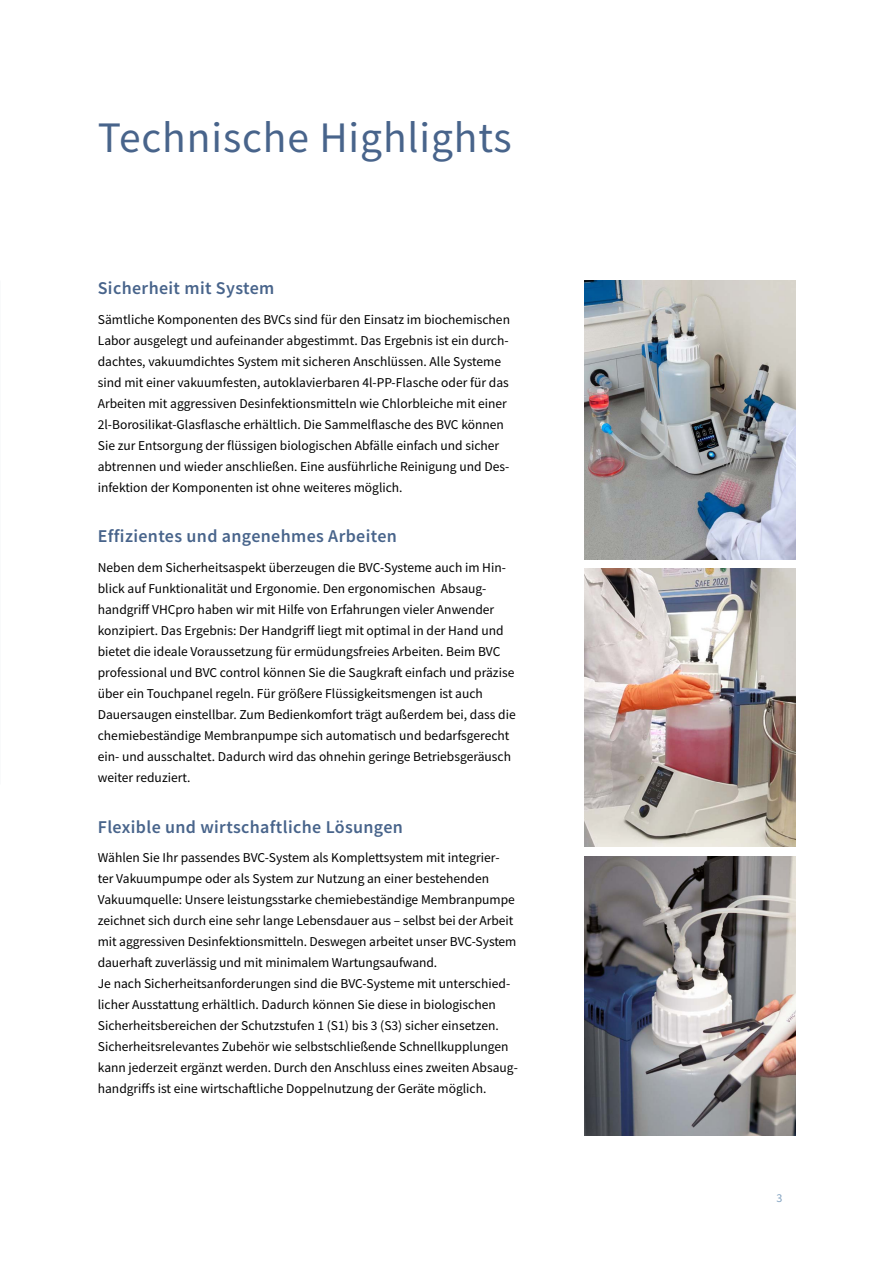
<style>
.page{position:relative;width:893px;height:1263px;background:#fff}
.page>*{position:absolute;margin:0;border:0;box-sizing:border-box;transform-origin:0 0}
.t1{font:43.5px "Source Sans Pro";letter-spacing:.02em;color:#48648b}
.t2{font:600 18px "Source Sans Pro";letter-spacing:.02em;color:#48648b}
.t3{font:13.5px/21px "Source Sans Pro";color:#000}
.t4{font:12px "Source Sans Pro";color:#82a2c0}
</style>
<div class="page">
<img style="left:584px;top:857px;width:211px;height:278px">
<img style="left:584px;top:568px;width:211px;height:279px">
<img style="left:585px;top:281px;width:210px;height:278px">
<h1 class="t1" style="left:98px;top:110px;width:415px">Technische Highlights</h1>
<h2 class="t2" style="left:98px;top:276px;width:178px">Sicherheit mit System</h2>
<p class="t3" style="left:98px;top:309px;width:414px">Sämtliche Komponenten des BVCs sind für den Einsatz im biochemischen Labor ausgelegt und aufeinander abgestimmt. Das Ergebnis ist ein durch&shy;dachtes, vakuumdichtes System mit sicheren Anschlüssen. Alle Systeme sind mit einer vakuumfesten, autoklavierbaren 4l-PP-Flasche oder für das Arbeiten mit aggressiven Desinfektionsmitteln wie Chlorbleiche mit einer 2l-Borosilikat-Glasflasche erhältlich. Die Sammelflasche des BVC können Sie zur Entsorgung der flüssigen biologischen Abfälle einfach und sicher abtrennen und wieder anschließen. Eine ausführliche Reinigung und Des&shy;infektion der Komponenten ist ohne weiteres möglich.</p>
<h2 class="t2" style="left:98px;top:525px;width:301px">Effizientes und angenehmes Arbeiten</h2>
<p class="t3" style="left:98px;top:557px;width:419px">Neben dem Sicherheitsaspekt überzeugen die BVC-Systeme auch im Hin&shy;blick auf Funktionalität und Ergonomie. Den ergonomischen Absaug&shy;handgriff VHCpro haben wir mit Hilfe von Erfahrungen vieler Anwender konzipiert. Das Ergebnis: Der Handgriff liegt mit optimal in der Hand und bietet die ideale Voraussetzung für ermüdungsfreies Arbeiten. Beim BVC professional und BVC control können Sie die Saugkraft einfach und präzise über ein Touchpanel regeln. Für größere Flüssigkeitsmengen ist auch Dauersaugen einstellbar. Zum Bedienkomfort trägt außerdem bei, dass die chemiebeständige Membranpumpe sich automatisch und bedarfsgerecht ein- und ausschaltet. Dadurch wird das ohnehin geringe Betriebsgeräusch weiter reduziert.</p>
<h2 class="t2" style="left:98px;top:815px;width:307px">Flexible und wirtschaftliche Lösungen</h2>
<p class="t3" style="left:98px;top:847px;width:422px">Wählen Sie Ihr passendes BVC-System als Komplettsystem mit integrier&shy;ter Vakuumpumpe oder als System zur Nutzung an einer bestehenden Vakuumquelle: Unsere leistungsstarke chemiebeständige Membranpumpe zeichnet sich durch eine sehr lange Lebensdauer aus – selbst bei der Arbeit mit aggressiven Desinfektionsmitteln. Deswegen arbeitet unser BVC-System dauerhaft zuverlässig und mit minimalem Wartungsaufwand.<br>Je nach Sicherheitsanforderungen sind die BVC-Systeme mit unterschied&shy;licher Ausstattung erhältlich. Dadurch können Sie diese in biologischen Sicherheitsbereichen der Schutzstufen 1 (S1) bis 3 (S3) sicher einsetzen.<br>Sicherheitsrelevantes Zubehör wie selbstschließende Schnellkupplungen kann jederzeit ergänzt werden. Durch den Anschluss eines zweiten Absaug&shy;handgriffs ist eine wirtschaftliche Doppelnutzung der Geräte möglich.</p>
<p class="t4" style="left:776px;top:1191px;width:7px">3</p>
</div>
